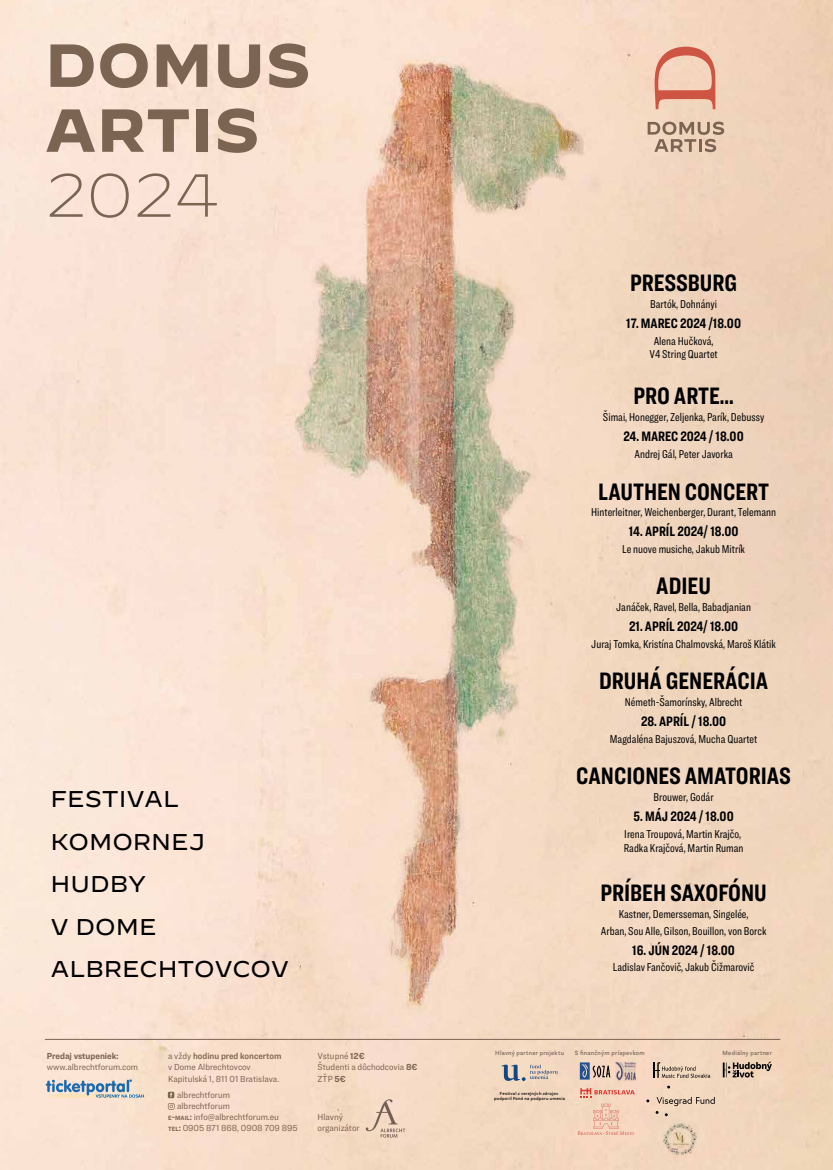
<style>
.page{position:relative;width:833px;height:1170px;background:#fff}
.page>*{position:absolute;margin:0;border:0;box-sizing:border-box;transform-origin:0 0}
.t1{font:700 60.5px/64.9px "Decimal";color:#7b6452}
.t2{font:200 60.5px "Decimal";color:#7b6452}
.t3{font:700 24.62px "Ringside Compressed";color:#000}
.t4{font:22.75px/42.4px "Decimal";color:#000}
.t5{font:700 14.12px "Ringside Compressed";color:#000}
.t6{font:11.88px/12.9px "Ringside Compressed";color:#000;text-align:center}
.t7{font:9.12px/11px "Ringside Narrow";color:#7b6452}
.t8{font:700 9.12px "Ringside Narrow";color:#7b6452}
.t9{font:500 6.38px "Questa Sans";letter-spacing:.035em;color:#77665c}
.t10{font:500 4.62px/5.5px "Questa Sans";letter-spacing:.04em;color:#000;text-align:center}
.s1{font-weight:600}
.s2{font-weight:700;font-size:6.38px}
.s3{font-weight:700}
</style>
<div class="page">
<img style="left:0;top:0;width:833px;height:1169px">
<svg style="left:168px;top:1091px;width:6px;height:18px"></svg>
<svg style="left:653px;top:1061px;width:57px;height:16px"></svg>
<img style="left:615px;top:1061px;width:20px;height:19px">
<svg style="left:580px;top:1062px;width:30px;height:17px"></svg>
<svg style="left:501px;top:1064px;width:57px;height:17px"></svg>
<svg style="left:580px;top:1087px;width:55px;height:10px"></svg>
<svg style="left:366px;top:1099px;width:39px;height:38px"></svg>
<svg style="left:46px;top:1079px;width:98px;height:18px;background:#b3bcc4"></svg>
<hr style="left:45px;top:1039px;width:735px;height:1px;background:#7b6452">
<svg style="left:723px;top:1061px;width:49px;height:16px"></svg>
<svg style="left:578px;top:1103px;width:56px;height:31px;background:#f2cdb6"></svg>
<svg style="left:655px;top:1096px;width:59px;height:20px"></svg>
<img style="left:661px;top:1118px;width:39px;height:39px">
<svg style="left:647px;top:122px;width:77px;height:30px;background:#c6ac96"></svg>
<svg style="left:654px;top:47px;width:61px;height:62px;background:#e7aa95"></svg>
<h1 class="t1" style="left:45px;top:34px;width:267px">DOMUS<br>ARTIS</h1>
<h1 class="t2" style="left:45px;top:160px;width:175px">2024</h1>
<h3 class="t4" style="left:50px;top:778px;width:240px">FESTIVAL<br>KOMORNEJ<br>HUDBY<br>V DOME<br>ALBRECHTOVCOV</h3>
<p class="t7" style="left:168px;top:1050px;width:115px">a vždy <span class="s1">hodinu pred koncertom </span>v Dome Albrechtovcov<br>Kapitulská 1, 811 01 Bratislava.</p>
<p class="t7" style="left:177px;top:1089px;width:54px">albrechtforum</p>
<p class="t7" style="left:177px;top:1100px;width:54px">albrechtforum</p>
<p class="t7" style="left:168px;top:1111px;width:112px"><span class="s2">E</span><span class="s3">-</span><span class="s2">MAIL</span><span class="s3">:</span> info@albrechtforum.eu</p>
<p class="t7" style="left:168px;top:1122px;width:131px"><span class="s2">TEL</span><span class="s3">:</span> 0905 871 868, 0908 709 895</p>
<p class="t8" style="left:47px;top:1049px;width:73px">Predaj vstupeniek:</p>
<p class="t7" style="left:47px;top:1061px;width:93px">www.albrechtforum.com</p>
<p class="t7" style="left:317px;top:1050px;width:102px">Vstupné <span class="s3">12€<br></span>Študenti a dôchodcovia <span class="s3">8€<br></span>ZŤP <span class="s3">5€</span></p>
<p class="t7" style="left:317px;top:1111px;width:44px">Hlavný organizátor</p>
<h2 class="t3" style="left:630px;top:266px;width:109px">PRESSBURG</h2>
<p class="t6" style="left:650px;top:298px;width:68px">Bartók, Dohnányi</p>
<p class="t6" style="left:649px;top:334px;width:70px">Alena Hučková,<br>V4 String Quartet</p>
<p class="t5" style="left:626px;top:314px;width:116px">17. MAREC 2024 /18.00</p>
<h2 class="t3" style="left:633px;top:379px;width:102px">PRO ARTE...</h2>
<p class="t6" style="left:603px;top:410px;width:163px">Šimai, Honegger, Zeljenka, Parík, Debussy</p>
<p class="t6" style="left:634px;top:447px;width:100px">Andrej Gál, Peter Javorka</p>
<p class="t5" style="left:623px;top:426px;width:122px">24. MAREC 2024 / 18.00</p>
<h2 class="t3" style="left:598px;top:474px;width:172px">LAUTHEN CONCERT</h2>
<p class="t6" style="left:591px;top:506px;width:187px">Hinterleitner, Weichenberger, Durant, Telemann</p>
<p class="t6" style="left:622px;top:542px;width:124px">Le nuove musiche, Jakub Mitrík</p>
<p class="t5" style="left:629px;top:522px;width:111px">14. APRÍL 2024/ 18.00</p>
<h2 class="t3" style="left:656px;top:569px;width:56px">ADIEU</h2>
<p class="t6" style="left:616px;top:600px;width:136px">Janáček, Ravel, Bella, Babadjanian</p>
<p class="t6" style="left:591px;top:637px;width:186px">Juraj Tomka, Kristína Chalmovská, Maroš Klátik</p>
<p class="t5" style="left:629px;top:616px;width:111px">21. APRÍL 2024/ 18.00</p>
<h2 class="t3" style="left:599px;top:663px;width:171px">DRUHÁ GENERÁCIA</h2>
<p class="t6" style="left:625px;top:695px;width:119px">Németh-Šamorínsky, Albrecht</p>
<p class="t6" style="left:610px;top:732px;width:149px">Magdaléna Bajuszová, Mucha Quartet</p>
<p class="t5" style="left:641px;top:711px;width:87px">28. APRÍL / 18.00</p>
<h2 class="t3" style="left:576px;top:758px;width:216px">CANCIONES AMATORIAS</h2>
<p class="t6" style="left:653px;top:790px;width:62px">Brouwer, Godár</p>
<p class="t6" style="left:624px;top:826px;width:121px;line-height:14.2px;text-align:left">Irena Troupová, Martin Krajčo,<br>Radka Krajčová, Martin Ruman</p>
<p class="t5" style="left:633px;top:806px;width:102px">5. MÁJ 2024 / 18.00</p>
<h2 class="t3" style="left:600px;top:875px;width:168px">PRÍBEH SAXOFÓNU</h2>
<p class="t6" style="left:601px;top:905px;width:167px;line-height:16.9px">Kastner, Demersseman, Singelée,<br>Arban, Sou Alle, Gilson, Bouillon, von Borck</p>
<p class="t6" style="left:613px;top:960px;width:143px">Ladislav Fančovič, Jakub Čižmarovič</p>
<p class="t5" style="left:632px;top:940px;width:104px">16. JÚN 2024 / 18.00</p>
<p class="t9" style="left:495px;top:1048px;width:70px">Hlavný partner projektu</p>
<p class="t9" style="left:575px;top:1048px;width:71px">S finančným príspevkom</p>
<p class="t9" style="left:722px;top:1048px;width:51px">Mediálny partner</p>
<p class="t10" style="left:494px;top:1090px;width:73px">Festival z verejných zdrojov podporil Fond na podporu umenia</p>
</div>
